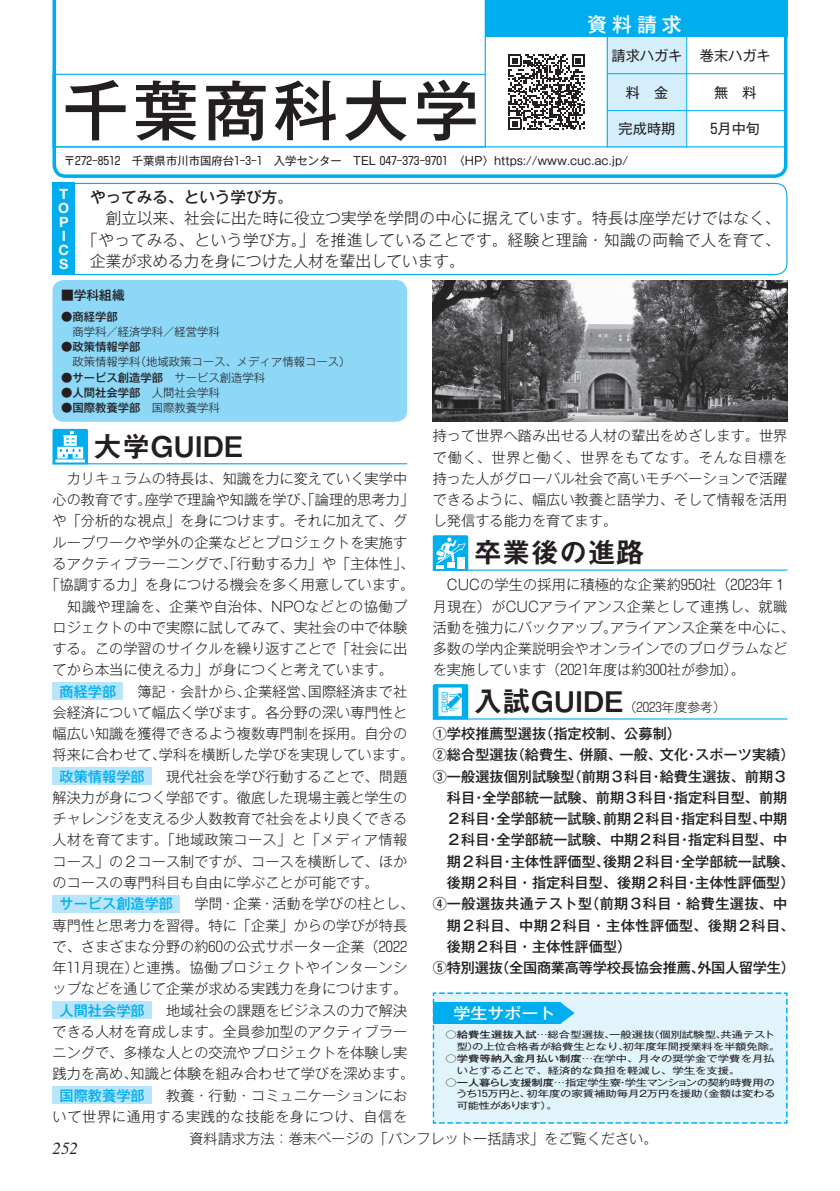
<style>
.page{position:relative;width:840px;height:1191px;background:#fff}
.page>*{position:absolute;margin:0;border:0;box-sizing:border-box;transform-origin:0 0}
.t1{font:65.2px "Gothic MB101 Pr 5 Medium 90 pv RKSJ H";letter-spacing:.075em;color:#231f20}
.t2{font:28.4px "Midashi Go Pr 5 MB31 90 pv RKSJ H";color:#231f20}
.t3{font:19.8px "Gothic MB101 Pr 5 Medium 90 pv RKSJ H";color:#fff}
.t4{font:italic 17px "Times";color:#231f20}
.t5{font:15.6px "Gothic MB101 Pr 5 Light 90 pv RKSJ H";letter-spacing:.005em;color:#231f20}
.t6{font:15.6px "Gothic MB101 Pr 5 Light 90 pv RKSJ H";letter-spacing:.035em;color:#231f20}
.t7{font:15.6px "Gothic MB101 Pr 5 Medium 90 pv RKSJ H";color:#231f20}
.t8{font:15.4px "Gothic MB101 Pr 5 Medium 90 pv RKSJ H";color:#fff;scale:1.11 1}
.t9{font:14.2px/21.2px "Gothic MB101 Pr 5 Light 90 pv RKSJ H";color:#231f20;text-align:justify}
.t10{font:14.2px "Gothic MB101 Pr 5 Medium 90 pv RKSJ H";color:#231f20}
.t11{font:14.2px "Gothic MB101 Pr 5 Light 90 pv RKSJ H";letter-spacing:.025em;color:#231f20}
.t12{font:14.2px "Gothic MB101 Pr 5 Light 90 pv RKSJ H";letter-spacing:.035em;color:#231f20}
.t13{font:14.2px "Gothic MB101 Pr 5 Medium 90 pv RKSJ H";letter-spacing:.025em;color:#231f20}
.t14{font:14.2px "Gothic MB101 Pr 5 Light 90 pv RKSJ H";letter-spacing:.045em;color:#231f20}
.t15{font:14.2px "Gothic MB101 Pr 5 Medium 90 pv RKSJ H";letter-spacing:.03em;color:#231f20}
.t16{font:14.2px "Gothic MB101 Pr 5 Regular 90 pv RKSJ H";color:#231f20}
.t17{font:700 14.2px/14.2px "Helvetica Neue";color:#fff}
.t18{font:12.8px "Gothic MB101 Pr 5 Medium 90 pv RKSJ H";color:#231f20}
.t19{font:11.4px "Gothic MB101 Pr 5 Regular 90 pv RKSJ H";color:#231f20}
.t20{font:11.4px "Gothic MB101 Pr 5 Medium 90 pv RKSJ H";color:#231f20}
.t21{font:11.4px "Gothic MB101 Pr 5 Light 90 pv RKSJ H";color:#231f20}
.t22{font:9px/11.8px "Gothic MB101 Pr 5 Regular 90 pv RKSJ H";letter-spacing:-.01em;color:#231f20;scale:1.25 1}
.s1{font-family:"Shingo Num"}
.s2{font-family:"Gothic MB101 Pr 5 Light 90 pv RKSJ H"}
.s3{font-family:"Gothic MB101 Pr 5 Medium 90 pv RKSJ H";color:#00aeef}
.s4{font-family:"Shingo Num";font-weight:300}
.s5{font-family:"Gothic MB101 Pr 5 Light 90 pv RKSJ H";font-size:12.8px}
.s6{font-family:"Shingo Num";font-weight:300;font-size:12.8px}
.s7{font-family:"Gothic MB101 Pr 5 Medium 90 pv RKSJ H"}
</style>
<div class="page">
<div style="left:52px;top:682px;width:71px;height:17px;background:#b9e5fa"></div>
<div style="left:52px;top:767px;width:100px;height:17px;background:#b9e5fa"></div>
<div style="left:52px;top:895px;width:128px;height:17px;background:#b9e5fa"></div>
<div style="left:52px;top:1001px;width:100px;height:17px;background:#b9e5fa"></div>
<div style="left:52px;top:1086px;width:100px;height:17px;background:#b9e5fa"></div>
<hr style="left:52px;top:463px;width:355px;height:1px;background:#00aeef">
<svg style="left:52px;top:429px;width:36px;height:35px"></svg>
<div style="left:52px;top:183px;width:735px;height:92px;border:1px solid #00aeef;border-radius:11px"></div>
<svg style="left:432px;top:992px;width:355px;height:132px;background:#ceeefa"></svg>
<hr style="left:432px;top:569px;width:355px;height:1px;background:#00aeef">
<svg style="left:432px;top:535px;width:36px;height:35px"></svg>
<div style="left:446px;top:562px;width:8px;height:6px;background:#fff"></div>
<div style="left:457px;top:557px;width:7px;height:11px;background:#fff"></div>
<svg style="left:52px;top:0;width:735px;height:178px"></svg>
<hr style="left:52px;top:146px;width:735px;height:1px;background:#00aeef">
<div style="left:52px;top:74px;width:433px;height:73px;border:1px solid #00aeef"></div>
<hr style="left:606px;top:37px;width:1px;height:110px;background:#00aeef">
<svg style="left:508px;top:54px;width:76px;height:76px"></svg>
<hr style="left:484px;top:0;width:1px;height:74px;background:#00aeef">
<div style="left:485px;top:0;width:302px;height:37px;background:#00aeef"></div>
<hr style="left:686px;top:37px;width:1px;height:110px;background:#00aeef">
<hr style="left:607px;top:73px;width:180px;height:1px;background:#00aeef">
<hr style="left:607px;top:110px;width:180px;height:1px;background:#00aeef">
<img style="left:432px;top:280px;width:355px;height:142px">
<div style="left:52px;top:280px;width:355px;height:142px;background:#8dd7f7;border-radius:11px"></div>
<div style="left:52px;top:183px;width:23px;height:92px;background:#00aeef"></div>
<hr style="left:432px;top:718px;width:355px;height:1px;background:#00aeef">
<svg style="left:432px;top:684px;width:36px;height:35px"></svg>
<h3 class="t3" style="left:587px;top:17px;width:96px">資料請求</h3>
<p class="t16" style="left:611px;top:50px;width:72px">請求ハガキ</p>
<p class="t16" style="left:625px;top:87px;width:44px">料　金</p>
<h1 class="t1" style="left:63px;top:86px;width:417px">千葉商科大学</h1>
<p class="t19" style="left:64px;top:157px;width:565px">〒<span class="s1">272</span>‒<span class="s1">8512</span>　千葉県市川市国府台<span class="s1">1</span>‒<span class="s1">3</span>‒<span class="s1">1</span>　入学センター　TEL <span class="s1">047</span>‒<span class="s1">373</span>‒<span class="s1">9701</span> 〈HP〉https://www.cuc.ac.jp/</p>
<p class="t16" style="left:618px;top:123px;width:58px">完成時期</p>
<p class="t16" style="left:699px;top:50px;width:72px">巻末ハガキ</p>
<p class="t16" style="left:713px;top:87px;width:44px">無　料</p>
<p class="t16" style="left:710px;top:124px;width:51px"><span class="s1">5</span>月中旬</p>
<p class="t17" style="left:58px;top:188px;width:13px">T<br>O<br>P<br>I<br>C<br>S</p>
<p class="t7" style="left:90px;top:191px;width:204px">やってみる、という学び方。</p>
<p class="t5" style="left:90px;top:212px;width:691px">　創立以来、社会に出た時に役立つ実学を学問の中心に据えています。特長は座学だけではなく、</p>
<p class="t6" style="left:82px;top:234px;width:699px">「やってみる、という学び方。」を推進していることです。経験と理論・知識の両輪で人を育て、</p>
<p class="t5" style="left:90px;top:255px;width:376px">企業が求める力を身につけた人材を輩出しています。</p>
<p class="t18" style="left:61px;top:290px;width:65px">■学科組織</p>
<p class="t20" style="left:61px;top:312px;width:58px">●商経学部</p>
<p class="t21" style="left:72px;top:327px;width:149px">商学科／経済学科／経営学科</p>
<p class="t20" style="left:61px;top:342px;width:81px">●政策情報学部</p>
<p class="t21" style="left:72px;top:358px;width:279px">政策情報学科（地域政策コース、メディア情報コース）</p>
<p class="t20" style="left:61px;top:373px;width:206px">●サービス創造学部　<span class="s2">サービス創造学科</span></p>
<p class="t20" style="left:61px;top:388px;width:160px">●人間社会学部　<span class="s2">人間社会学科</span></p>
<p class="t20" style="left:61px;top:403px;width:160px">●国際教養学部　<span class="s2">国際教養学科</span></p>
<h2 class="t2" style="left:94px;top:435px;width:151px">大学GUIDE</h2>
<p class="t9" style="left:52px;top:470px;width:356px">　カリキュラムの特長は、知識を力に変えていく実学中</p>
<p class="t9" style="left:52px;top:491px;width:363px">心の教育です。座学で理論や知識を学び、「論理的思考力」</p>
<p class="t9" style="left:52px;top:512px;width:356px">や「分析的な視点」を身につけます。それに加えて、グ</p>
<p class="t9" style="left:52px;top:533px;width:356px">ループワークや学外の企業などとプロジェクトを実施す</p>
<p class="t9" style="left:52px;top:555px;width:363px">るアクティブラーニングで、「行動する力」や「主体性」、</p>
<p class="t9" style="left:45px;top:576px;width:370px">「協調する力」を身につける機会を多く用意しています。</p>
<p class="t12" style="left:52px;top:601px;width:356px">　知識や理論を、企業や自治体、NPOなどとの協働プ</p>
<p class="t9" style="left:52px;top:619px;width:356px">ロジェクトの中で実際に試してみて、実社会の中で体験</p>
<p class="t9" style="left:52px;top:640px;width:356px">する。この学習のサイクルを繰り返すことで「社会に出</p>
<p class="t9" style="left:52px;top:661px;width:342px">てから本当に使える力」が身につくと考えています。</p>
<p class="t9" style="left:60px;top:682px;width:349px"><span class="s3">商経学部</span>　簿記・会計から、企業経営、国際経済まで社</p>
<p class="t9" style="left:52px;top:704px;width:356px">会経済について幅広く学びます。各分野の深い専門性と</p>
<p class="t9" style="left:52px;top:725px;width:356px">幅広い知識を獲得できるよう複数専門制を採用。自分の</p>
<p class="t9" style="left:52px;top:746px;width:363px">将来に合わせて、学科を横断した学びを実現しています。</p>
<p class="t9" style="left:60px;top:767px;width:349px"><span class="s3">政策情報学部</span>　現代社会を学び行動することで、問題</p>
<p class="t9" style="left:52px;top:789px;width:356px">解決力が身につく学部です。徹底した現場主義と学生の</p>
<p class="t9" style="left:52px;top:810px;width:356px">チャレンジを支える少人数教育で社会をより良くできる</p>
<p class="t11" style="left:52px;top:834px;width:356px">人材を育てます。「地域政策コース」と「メディア情報</p>
<p class="t9" style="left:52px;top:852px;width:356px">コース」の２コース制ですが、コースを横断して、ほか</p>
<p class="t9" style="left:52px;top:874px;width:327px">のコースの専門科目も自由に学ぶことが可能です。</p>
<p class="t9" style="left:60px;top:895px;width:356px"><span class="s3">サービス創造学部</span>　学問・企業・活動を学びの柱とし、</p>
<p class="t9" style="left:52px;top:916px;width:356px">専門性と思考力を習得。特に「企業」からの学びが特長</p>
<p class="t9" style="left:52px;top:937px;width:356px">で、さまざまな分野の約<span class="s4">60</span>の公式サポーター企業（<span class="s4">2022</span></p>
<p class="t11" style="left:52px;top:962px;width:356px">年<span class="s4">11</span>月現在）と連携。協働プロジェクトやインターンシ</p>
<p class="t9" style="left:52px;top:980px;width:356px">ップなどを通じて企業が求める実践力を身につけます。</p>
<p class="t9" style="left:60px;top:1001px;width:349px"><span class="s3">人間社会学部</span>　地域社会の課題をビジネスの力で解決</p>
<p class="t9" style="left:52px;top:1022px;width:356px">できる人材を育成します。全員参加型のアクティブラー</p>
<p class="t9" style="left:52px;top:1044px;width:356px">ニングで、多様な人との交流やプロジェクトを体験し実</p>
<p class="t9" style="left:52px;top:1065px;width:363px">践力を高め、知識と体験を組み合わせて学びを深めます。</p>
<p class="t9" style="left:60px;top:1086px;width:349px"><span class="s3">国際教養学部</span>　教養・行動・コミュニケーションにお</p>
<p class="t14" style="left:52px;top:1111px;width:356px">いて世界に通用する実践的な技能を身につけ、自信を</p>
<p class="t9" style="left:432px;top:427px;width:356px">持って世界へ踏み出せる人材の輩出をめざします。世界で働く、世界と働く、世界をもてなす。そんな目標を持った人がグローバル社会で高いモチベーションで活躍できるように、幅広い教養と語学力、そして情報を活用し発信する能力を育てます。</p>
<h2 class="t2" style="left:473px;top:542px;width:172px">卒業後の進路</h2>
<p class="t9" style="left:432px;top:576px;width:363px;text-align:left">　CUCの学生の採用に積極的な企業約<span class="s4">950</span>社（<span class="s4">2023</span>年１月現在）がCUCアライアンス企業として連携し、就職活動を強力にバックアップ。アライアンス企業を中心に、多数の学内企業説明会やオンラインでのプログラムなどを実施しています（<span class="s4">2021</span>年度は約<span class="s4">300</span>社が参加）。</p>
<h2 class="t2" style="left:473px;top:690px;width:253px">入試GUIDE<span class="s5">（</span><span class="s6">2023</span><span class="s5">年度参考）</span></h2>
<p class="t10" style="left:432px;top:728px;width:250px">①学校推薦型選抜（指定校制、公募制）</p>
<p class="t10" style="left:432px;top:749px;width:363px">②総合型選抜（給費生、併願、一般、文化・スポーツ実績）</p>
<p class="t10" style="left:432px;top:771px;width:356px">③ 一般選抜個別試験型（前期３科目・給費生選抜、前期３</p>
<p class="t10" style="left:446px;top:792px;width:342px">科目・全学部統一試験、前期３科目・指定科目型、前期</p>
<p class="t10" style="left:446px;top:813px;width:342px">２科目・全学部統一試験、前期２科目・指定科目型、中期</p>
<p class="t10" style="left:446px;top:834px;width:342px">２科目・全学部統一試験、中期２科目・指定科目型、中</p>
<p class="t10" style="left:446px;top:856px;width:349px">期２科目・主体性評価型、後期２科目・全学部統一試験、</p>
<p class="t10" style="left:446px;top:877px;width:349px">後期２科目・指定科目型、後期２科目・主体性評価型）</p>
<p class="t13" style="left:432px;top:898px;width:356px">④ 一般選抜共通テスト型（前期３科目・給費生選抜、中</p>
<p class="t15" style="left:446px;top:920px;width:349px">期２科目、中期２科目・主体性評価型、後期２科目、</p>
<p class="t10" style="left:446px;top:941px;width:186px">後期２科目・主体性評価型）</p>
<p class="t10" style="left:432px;top:962px;width:363px">⑤特別選抜（全国商業高等学校長協会推薦、外国人留学生）</p>
<p class="t8" style="left:453px;top:1007px;width:93px">学生サポート</p>
<p class="t22" style="left:456px;top:1030px;width:260px;text-indent:-11px">○ <span class="s7">給費生選抜入試</span>…総合型選抜、一般選抜（個別試験型、共通テスト型）の上位合格者が給費生となり、初年度年間授業料を半額免除。</p>
<p class="t22" style="left:456px;top:1054px;width:255px;text-indent:-11px">○ <span class="s7">学費等納入金月払い制度</span>…在学中、月々の奨学金で学費を月払いとすることで、経済的な負担を軽減し、学生を支援。</p>
<p class="t22" style="left:456px;top:1077px;width:257px;text-align:justify;text-indent:-11px">○<span class="s7">一人暮らし支援制度</span>…指定学生寮・学生マンションの契約時費用のうち<span class="s1">15</span>万円と、初年度の家賃補助毎月２万円を援助（金額は変わる可能性があります）。</p>
<p class="t4" style="left:52px;top:1142px;width:27px">252</p>
<p class="t9" style="left:189px;top:1129px;width:469px">資料請求方法：巻末ページの「パンフレット一括請求」をご覧ください。</p>
</div>
